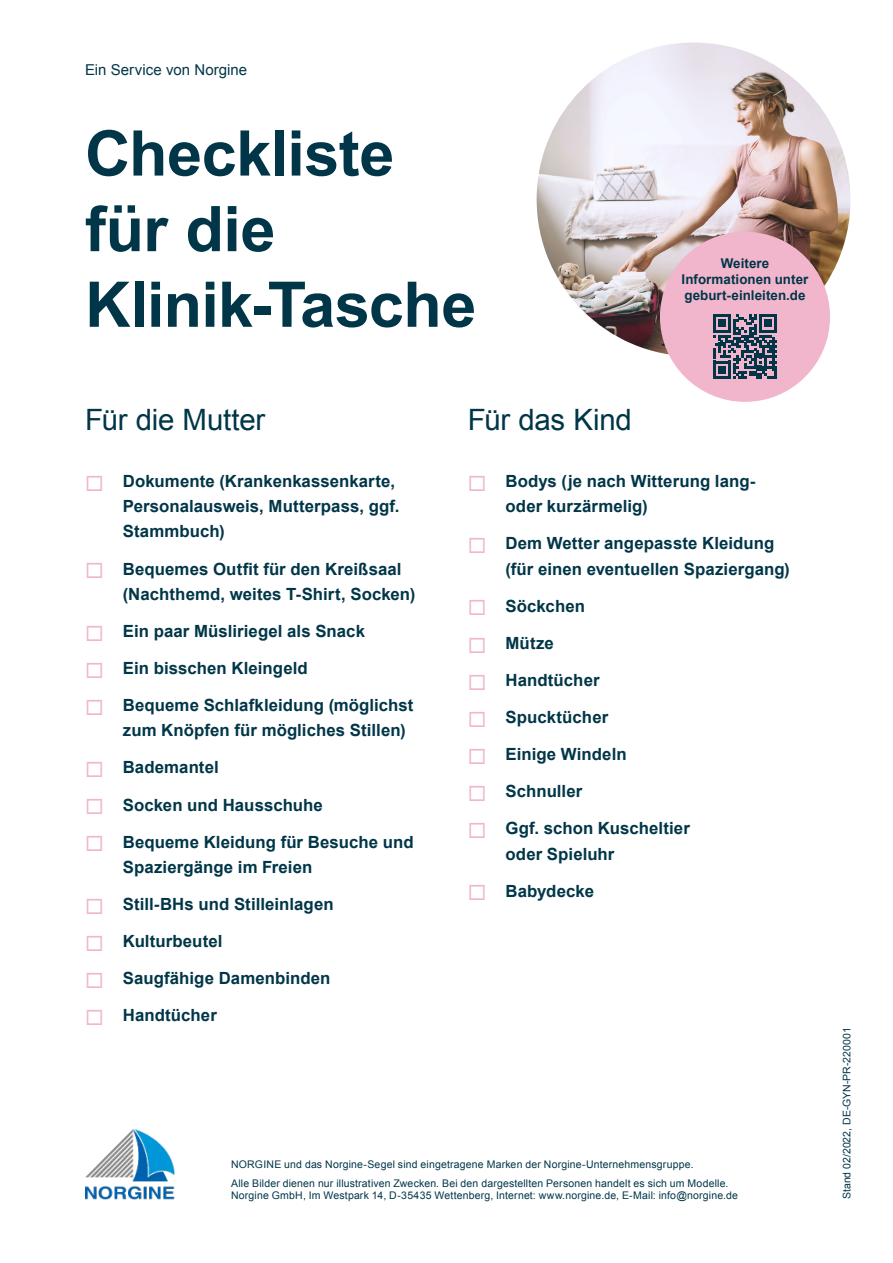
<style>
.page{position:relative;width:893px;height:1263px;background:#fff}
.page>*{position:absolute;margin:0;border:0;box-sizing:border-box;transform-origin:0 0}
.t1{font:700 63px/75.6px "Arial";letter-spacing:-.01em;color:#003648}
.t2{font:29.4px "Arial";letter-spacing:-.01em;color:#003648}
.t3{font:700 16.8px/25.2px "Arial";letter-spacing:.005em;color:#003648}
.t4{font:15px "Arial";letter-spacing:.005em;color:#003648}
.t5{font:700 13.5px/16.2px "Arial";letter-spacing:.005em;color:#003648;text-align:center}
.t6{font:10.5px/18.6px "Arial";letter-spacing:.015em;color:#003648}
.s1{color:#f2b6cc}
</style>
<div class="page">
<img style="left:537px;top:43px;width:313px;height:313px;border-radius:157px">
<img style="left:85px;top:1129px;width:89px;height:70px">
<div style="left:660px;top:232px;width:170px;height:170px;background:#f2b6cc;border-radius:50%"></div>
<svg style="left:713px;top:314px;width:64px;height:65px"></svg>
<p class="t4" style="left:85px;top:60px;width:164px">Ein Service von Norgine</p>
<h1 class="t1" style="left:85px;top:118px;width:393px">Checkliste für die<br>Klinik-Tasche</h1>
<h2 class="t2" style="left:85px;top:401px;width:182px">Für die Mutter</h2>
<h2 class="t2" style="left:468px;top:401px;width:166px">Für das Kind</h2>
<p class="t5" style="left:682px;top:255px;width:128px">Weitere<br>Informationen unter geburt-einleiten.de</p>
<p class="t3" style="left:123px;top:469px;width:278px;text-indent:-38px"><span class="s1">◻</span> Dokumente (Krankenkassenkarte,<br>Personalausweis, Mutterpass, ggf.<br>Stammbuch)</p>
<p class="t3" style="left:123px;top:557px;width:294px;text-indent:-38px"><span class="s1">◻</span> Bequemes Outfit für den Kreißsaal (Nachthemd, weites T-Shirt, Socken)</p>
<p class="t3" style="left:85px;top:619px;width:281px"><span class="s1">◻</span> Ein paar Müsliriegel als Snack</p>
<p class="t3" style="left:85px;top:656px;width:224px"><span class="s1">◻</span> Ein bisschen Kleingeld</p>
<p class="t3" style="left:123px;top:693px;width:292px;text-indent:-38px"><span class="s1">◻</span> Bequeme Schlafkleidung (möglichst zum Knöpfen für mögliches Stillen)</p>
<p class="t3" style="left:85px;top:755px;width:135px"><span class="s1">◻</span> Bademantel</p>
<p class="t3" style="left:85px;top:792px;width:239px"><span class="s1">◻</span> Socken und Hausschuhe</p>
<p class="t3" style="left:123px;top:830px;width:292px;text-indent:-38px"><span class="s1">◻</span> Bequeme Kleidung für Besuche und<br>Spaziergänge im Freien</p>
<p class="t3" style="left:85px;top:892px;width:250px"><span class="s1">◻</span> Still-BHs und Stilleinlagen</p>
<p class="t3" style="left:85px;top:929px;width:139px"><span class="s1">◻</span> Kulturbeutel</p>
<p class="t3" style="left:85px;top:966px;width:247px"><span class="s1">◻</span> Saugfähige Damenbinden</p>
<p class="t3" style="left:85px;top:1003px;width:133px"><span class="s1">◻</span> Handtücher</p>
<p class="t3" style="left:506px;top:469px;width:251px;text-indent:-38px"><span class="s1">◻</span> Bodys (je nach Witterung lang&shy;oder kurzärmelig)</p>
<p class="t3" style="left:506px;top:531px;width:286px;text-indent:-38px"><span class="s1">◻</span> Dem Wetter angepasste Kleidung (für einen eventuellen Spaziergang)</p>
<p class="t3" style="left:468px;top:594px;width:119px"><span class="s1">◻</span> Söckchen</p>
<p class="t3" style="left:468px;top:631px;width:88px"><span class="s1">◻</span> Mütze</p>
<p class="t3" style="left:468px;top:668px;width:133px"><span class="s1">◻</span> Handtücher</p>
<p class="t3" style="left:468px;top:705px;width:142px"><span class="s1">◻</span> Spucktücher</p>
<p class="t3" style="left:468px;top:742px;width:160px"><span class="s1">◻</span> Einige Windeln</p>
<p class="t3" style="left:468px;top:779px;width:116px"><span class="s1">◻</span> Schnuller</p>
<p class="t3" style="left:506px;top:816px;width:186px;text-indent:-38px"><span class="s1">◻</span> Ggf. schon Kuscheltier oder Spieluhr</p>
<p class="t3" style="left:468px;top:879px;width:128px"><span class="s1">◻</span> Babydecke</p>
<p class="t6" style="left:231px;top:1155px;width:499px">NORGINE und das Norgine-Segel sind eingetragene Marken der Norgine-Unternehmensgruppe.<br>Alle Bilder dienen nur illustrativen Zwecken. Bei den dargestellten Personen handelt es sich um Modelle.</p>
<p class="t6" style="left:231px;top:1186px;width:509px">Norgine GmbH, Im Westpark 14, D-35435 Wettenberg, Internet: www.norgine.de, E-Mail: info@norgine.de</p>
<p class="t6" style="left:838px;top:1199px;width:173px;rotate:-90deg">Stand 02/2022, DE-GYN-PR-220001</p>
</div>
